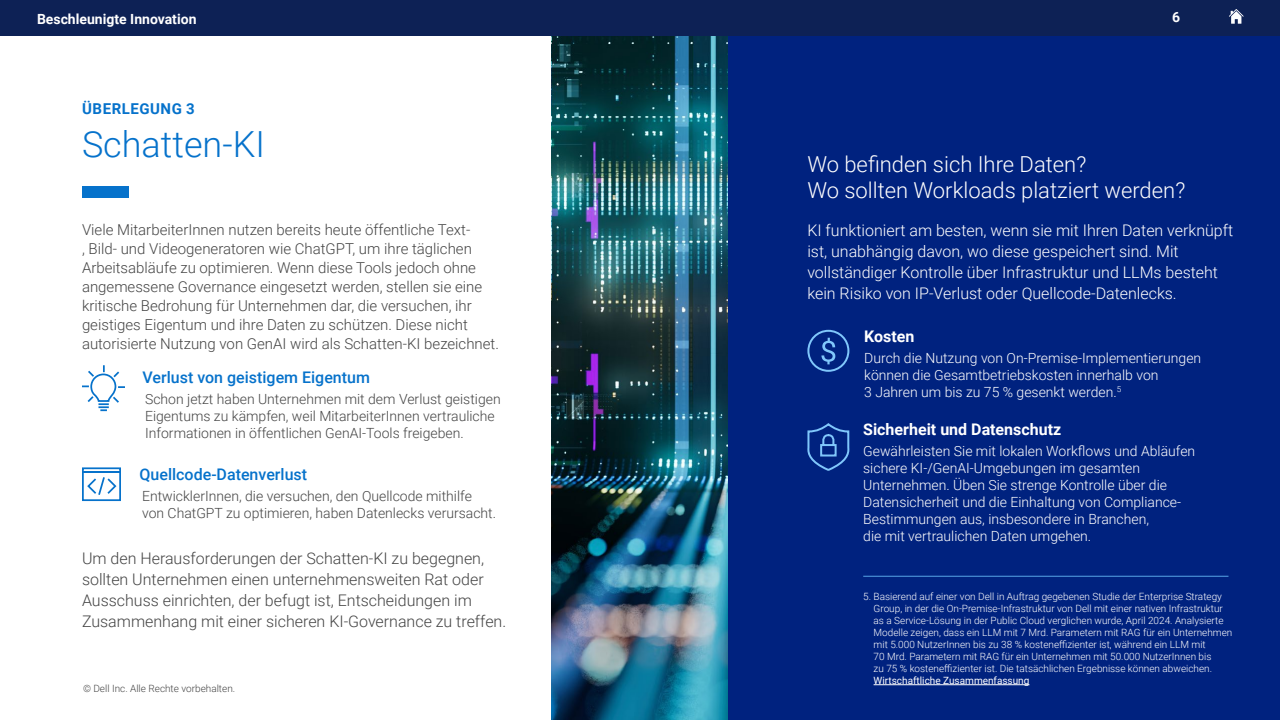
<style>
.page{position:relative;width:1280px;height:720px;background:#fff}
.page>*{position:absolute;margin:0;border:0;box-sizing:border-box;transform-origin:0 0}
.t1{font:300 36px "Roboto";color:#0672cb}
.t2{font:300 22px/26.4px "Roboto";color:#fff}
.body_white_16pt{font:300 16px/21px "Roboto";color:#fff}
.body_charcoal_16pt{font:300 16px/21px "Roboto";color:#444}
.t3{font:500 16px "Roboto";color:#0672cb}
.t4{font:700 16px "Roboto";color:#fff}
.body_charcoal_16pt-2{font:300 15px/19px "Roboto";color:#444}
.t5{font:700 15px "Roboto";letter-spacing:.035em;color:#0672cb}
.t6{font:300 14px/17px "Roboto";color:#fff}
.t7{font:300 14px/17px "Roboto";color:#444}
.t8{font:700 14px "Roboto";color:#fff}
.t9{font:300 10px/12px "Roboto";color:#fff}
.t10{font:300 10px "Roboto";color:#444}
.s1{font-weight:400}
</style>
<div class="page">
<div style="left:0;top:0;width:1280px;height:36px;background:#0d2155"></div>
<svg style="left:1229px;top:9px;width:15px;height:15px"></svg>
<img style="left:552px;top:36px;width:176px;height:684px">
<div style="left:82px;top:186px;width:46px;height:12px;background:#0672cb"></div>
<svg style="left:82px;top:467px;width:39px;height:35px"></svg>
<svg style="left:82px;top:365px;width:43px;height:47px"></svg>
<div style="left:728px;top:36px;width:552px;height:684px;background:#00227f"></div>
<svg style="left:807px;top:423px;width:43px;height:48px"></svg>
<svg style="left:821px;top:338px;width:14px;height:26px"></svg>
<div style="left:807px;top:330px;width:42px;height:42px;border:2px solid #80c7fb;border-radius:50%"></div>
<hr style="left:874px;top:684px;width:155px;height:1px;background:#fff">
<hr style="left:863px;top:576px;width:366px;height:1px;background:#58a5e6">
<h3 class="t8" style="left:37px;top:9px;width:161px">Beschleunigte Innovation</h3>
<h3 class="t8" style="left:1172px;top:7px;width:10px">6</h3>
<p class="t5" style="left:82px;top:98px;width:114px">ÜBERLEGUNG 3</p>
<p class="t1" style="left:82px;top:119px;width:184px">Schatten-KI</p>
<p class="body_charcoal_16pt-2" style="left:82px;top:220px;width:418px">Viele MitarbeiterInnen nutzen bereits heute öffentliche Text-<br>, Bild- und Videogeneratoren wie ChatGPT, um ihre täglichen Arbeitsabläufe zu optimieren. Wenn diese Tools jedoch ohne angemessene Governance eingesetzt werden, stellen sie eine kritische Bedrohung für Unternehmen dar, die versuchen, ihr geistiges Eigentum und ihre Daten zu schützen. Diese nicht autorisierte Nutzung von GenAI wird als Schatten-KI bezeichnet.</p>
<p class="t3" style="left:143px;top:366px;width:229px">Verlust von geistigem Eigentum</p>
<p class="t7" style="left:145px;top:390px;width:357px">Schon jetzt haben Unternehmen mit dem Verlust geistigen<br>Eigentums zu kämpfen, weil MitarbeiterInnen vertrauliche<br>Informationen in öffentlichen GenAI-Tools freigeben.</p>
<p class="t3" style="left:140px;top:463px;width:169px">Quellcode-Datenverlust</p>
<p class="t7" style="left:142px;top:487px;width:356px">EntwicklerInnen, die versuchen, den Quellcode mithilfe von ChatGPT zu optimieren, haben Datenlecks verursacht.</p>
<p class="body_charcoal_16pt" style="left:82px;top:547px;width:426px">Um den Herausforderungen der Schatten-KI zu begegnen, sollten Unternehmen einen unternehmensweiten Rat oder Ausschuss einrichten, der befugt ist, Entscheidungen im Zusammenhang mit einer sicheren KI-Governance zu treffen.</p>
<p class="t10" style="left:83px;top:681px;width:154px">© Dell Inc. Alle Rechte vorbehalten.</p>
<p class="t2" style="left:807px;top:150px;width:379px">Wo befinden sich Ihre Daten?<br>Wo sollten Workloads platziert werden?</p>
<p class="body_white_16pt" style="left:807px;top:219px;width:427px">KI funktioniert am besten, wenn sie mit Ihren Daten verknüpft ist, unabhängig davon, wo diese gespeichert sind. Mit vollständiger Kontrolle über Infrastruktur und LLMs besteht kein Risiko von IP-Verlust oder Quellcode-Datenlecks.</p>
<p class="t4" style="left:864px;top:325px;width:52px">Kosten</p>
<p class="t6" style="left:864px;top:349px;width:339px">Durch die Nutzung von On-Premise-Implementierungen können die Gesamtbetriebskosten innerhalb von<br>3 Jahren um bis zu 75 % gesenkt werden.<sup>5</sup></p>
<p class="t4" style="left:863px;top:418px;width:200px">Sicherheit und Datenschutz</p>
<p class="t6" style="left:863px;top:442px;width:334px">Gewährleisten Sie mit lokalen Workflows und Abläufen sichere KI-/GenAI-Umgebungen im gesamten Unternehmen. Üben Sie strenge Kontrolle über die Datensicherheit und die Einhaltung von Compliance-Bestimmungen aus, insbesondere in Branchen,<br>die mit vertraulichen Daten umgehen.</p>
<p class="t9" style="left:874px;top:590px;width:360px;text-indent:-10px">5. Basierend auf einer von Dell in Auftrag gegebenen Studie der Enterprise Strategy Group, in der die On-Premise-Infrastruktur von Dell mit einer nativen Infrastruktur as a Service-Lösung in der Public Cloud verglichen wurde, April 2024. Analysierte Modelle zeigen, dass ein LLM mit 7 Mrd. Parametern mit RAG für ein Unternehmen mit 5.000 NutzerInnen bis zu 38 % kosteneffizienter ist, während ein LLM mit<br>70 Mrd. Parametern mit RAG für ein Unternehmen mit 50.000 NutzerInnen bis<br>zu 75 % kosteneffizienter ist. Die tatsächlichen Ergebnisse können abweichen.<br><span class="s1">Wirtschaftliche Zusammenfassung</span></p>
</div>
